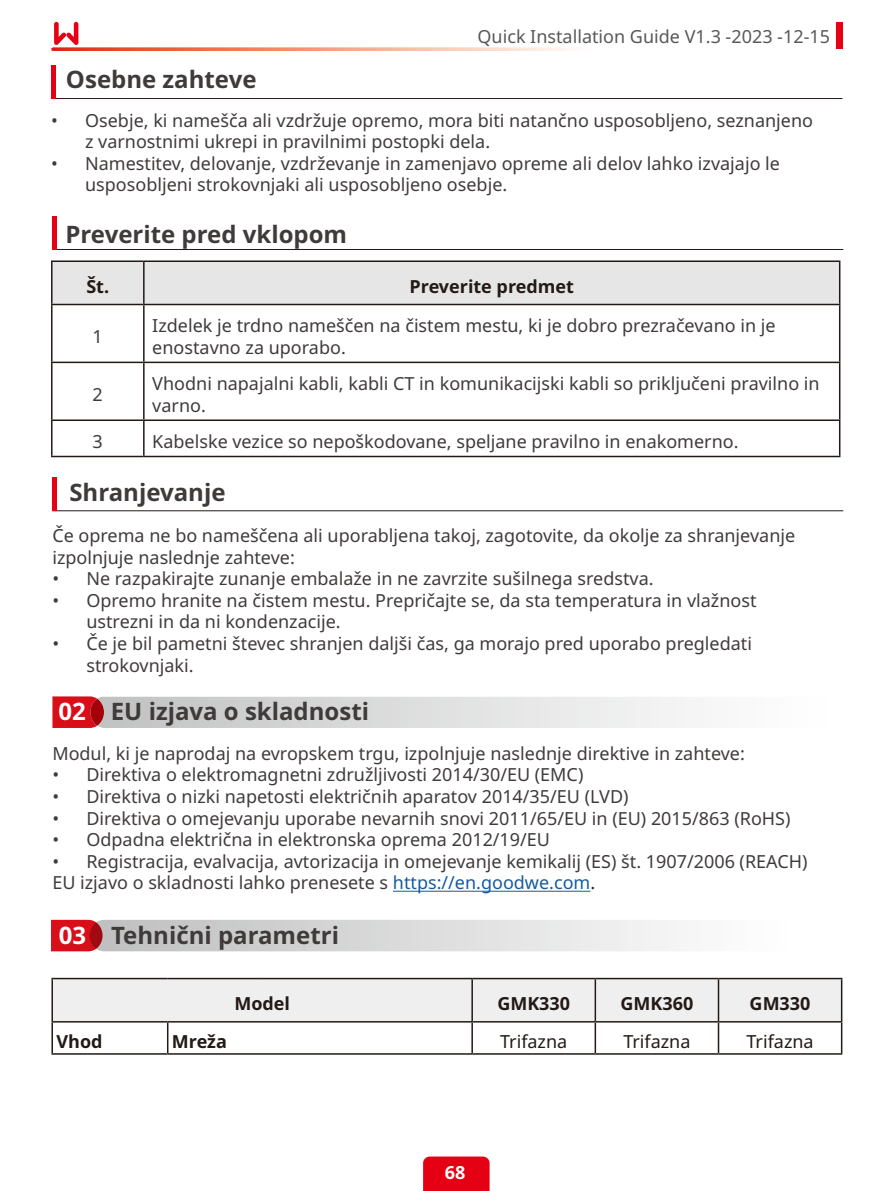
<style>
.page{position:relative;width:893px;height:1191px;background:#fff}
.page>*{position:absolute;margin:0;border:0;box-sizing:border-box;transform-origin:0 0}
.t1{font:700 24px "Noto Sans";color:#3f3b3a}
.t2{font:18px/21.6px "Noto Sans";color:#3f3b3a}
.t3{font:700 18px "Noto Sans";color:#231916}
.t4{font:18px "Noto Sans";color:#595857}
.t5{font:18px "Noto Sans";color:#231916}
.t6{font:700 18px "Noto Sans";color:#fff}
.s1{color:#fff}
.s2{color:#165a9f}
.s3{color:#231916}
</style>
<div class="page">
<div style="left:423px;top:1156px;width:67px;height:35px;background:#e60013"></div>
<div style="left:836px;top:22px;width:7px;height:27px;background:#e60013"></div>
<svg style="left:53px;top:47px;width:517px;height:4px;background:#f39f86"></svg>
<svg style="left:54px;top:22px;width:24px;height:23px"></svg>
<hr style="left:52px;top:510px;width:791px;height:1px;background:#231916">
<div style="left:52px;top:477px;width:5px;height:34px;background:#e60013"></div>
<hr style="left:393px;top:890px;width:197px;height:1px;background:#165a9f">
<hr style="left:52px;top:249px;width:791px;height:1px;background:#231916">
<div style="left:52px;top:216px;width:5px;height:33px;background:#e60013"></div>
<div style="left:53px;top:262px;width:786px;height:42px;background:#e6e6e7"></div>
<hr style="left:51px;top:260px;width:93px;height:2px;background:#231916">
<hr style="left:51px;top:262px;width:2px;height:42px;background:#231916">
<hr style="left:144px;top:260px;width:696px;height:2px;background:#231916">
<hr style="left:839px;top:262px;width:1px;height:42px;background:#231916">
<hr style="left:51px;top:305px;width:2px;height:56px;background:#231916">
<hr style="left:143px;top:305px;width:2px;height:56px;background:#231916">
<hr style="left:839px;top:305px;width:1px;height:56px;background:#231916">
<hr style="left:51px;top:361px;width:93px;height:2px;background:#231916">
<hr style="left:51px;top:363px;width:2px;height:56px;background:#231916">
<hr style="left:144px;top:361px;width:696px;height:2px;background:#231916">
<hr style="left:143px;top:363px;width:2px;height:56px;background:#231916">
<hr style="left:839px;top:363px;width:1px;height:56px;background:#231916">
<hr style="left:51px;top:419px;width:93px;height:2px;background:#231916">
<hr style="left:51px;top:421px;width:2px;height:35px;background:#231916">
<hr style="left:144px;top:419px;width:696px;height:2px;background:#231916">
<hr style="left:143px;top:421px;width:2px;height:35px;background:#231916">
<hr style="left:839px;top:421px;width:1px;height:35px;background:#231916">
<hr style="left:51px;top:456px;width:93px;height:1px;background:#231916">
<hr style="left:144px;top:456px;width:696px;height:1px;background:#231916">
<hr style="left:143px;top:262px;width:2px;height:42px;background:#231916">
<hr style="left:51px;top:304px;width:93px;height:1px;background:#231916">
<hr style="left:144px;top:304px;width:696px;height:1px;background:#231916">
<svg style="left:52px;top:696px;width:633px;height:32px;background:#dbcccd"></svg>
<hr style="left:52px;top:98px;width:790px;height:1px;background:#231916">
<hr style="left:52px;top:65px;width:4px;height:34px;background:#e60013">
<div style="left:52px;top:978px;width:420px;height:43px;background:#efeff0"></div>
<div style="left:473px;top:979px;width:245px;height:42px;background:#efeff0"></div>
<div style="left:718px;top:978px;width:124px;height:43px;background:#efeff0"></div>
<hr style="left:51px;top:977px;width:117px;height:2px;background:#231916">
<hr style="left:51px;top:979px;width:2px;height:42px;background:#231916">
<hr style="left:168px;top:977px;width:95px;height:2px;background:#231916">
<hr style="left:263px;top:977px;width:209px;height:2px;background:#231916">
<hr style="left:472px;top:977px;width:123px;height:2px;background:#231916">
<hr style="left:471px;top:979px;width:2px;height:42px;background:#231916">
<hr style="left:595px;top:977px;width:123px;height:2px;background:#231916">
<hr style="left:595px;top:979px;width:1px;height:42px;background:#231916">
<hr style="left:718px;top:977px;width:124px;height:2px;background:#231916">
<hr style="left:718px;top:979px;width:1px;height:42px;background:#231916">
<hr style="left:841px;top:979px;width:1px;height:42px;background:#231916">
<hr style="left:168px;top:1021px;width:95px;height:1px;background:#231916">
<hr style="left:263px;top:1021px;width:209px;height:1px;background:#231916">
<hr style="left:472px;top:1021px;width:123px;height:1px;background:#231916">
<hr style="left:471px;top:1022px;width:2px;height:31px;background:#231916">
<hr style="left:595px;top:1021px;width:123px;height:1px;background:#231916">
<hr style="left:595px;top:1022px;width:1px;height:31px;background:#231916">
<hr style="left:718px;top:1021px;width:124px;height:1px;background:#231916">
<hr style="left:718px;top:1022px;width:1px;height:31px;background:#231916">
<hr style="left:841px;top:1022px;width:1px;height:31px;background:#231916">
<hr style="left:168px;top:1053px;width:95px;height:1px;background:#231916">
<hr style="left:263px;top:1053px;width:209px;height:1px;background:#231916">
<hr style="left:472px;top:1053px;width:123px;height:1px;background:#231916">
<hr style="left:595px;top:1053px;width:123px;height:1px;background:#231916">
<hr style="left:718px;top:1053px;width:124px;height:1px;background:#231916">
<hr style="left:51px;top:1021px;width:117px;height:1px;background:#231916">
<hr style="left:51px;top:1022px;width:2px;height:31px;background:#231916">
<hr style="left:167px;top:1022px;width:1px;height:31px;background:#231916">
<hr style="left:51px;top:1053px;width:117px;height:1px;background:#231916">
<svg style="left:51px;top:919px;width:623px;height:32px;background:#d9cacc"></svg>
<h1 class="t1" style="left:66px;top:63px;width:192px">Osebne zahteve</h1>
<p class="t4" style="left:477px;top:23px;width:354px">Quick Installation Guide V1.3 -2023 -12-15</p>
<p class="t2" style="left:85px;top:110px;width:729px;text-indent:-34px">• Osebje, ki namešča ali vzdržuje opremo, mora biti natančno usposobljeno, seznanjeno z varnostnimi ukrepi in pravilnimi postopki dela.</p>
<p class="t2" style="left:85px;top:153px;width:696px;text-indent:-34px">• Namestitev, delovanje, vzdrževanje in zamenjavo opreme ali delov lahko izvajajo le usposobljeni strokovnjaki ali usposobljeno osebje.</p>
<h1 class="t1" style="left:65px;top:218px;width:283px">Preverite pred vklopom</h1>
<p class="t3" style="left:86px;top:273px;width:24px">Št.</p>
<p class="t3" style="left:410px;top:273px;width:166px">Preverite predmet</p>
<p class="t2" style="left:93px;top:326px;width:12px">1</p>
<p class="t2" style="left:152px;top:315px;width:625px">Izdelek je trdno nameščen na čistem mestu, ki je dobro prezračevano in je enostavno za uporabo.</p>
<p class="t2" style="left:93px;top:384px;width:12px">2</p>
<p class="t2" style="left:152px;top:373px;width:669px">Vhodni napajalni kabli, kabli CT in komunikacijski kabli so priključeni pravilno in varno.</p>
<p class="t2" style="left:93px;top:431px;width:12px">3</p>
<p class="t2" style="left:152px;top:431px;width:588px">Kabelske vezice so nepoškodovane, speljane pravilno in enakomerno.</p>
<h1 class="t1" style="left:69px;top:475px;width:158px">Shranjevanje</h1>
<p class="t2" style="left:52px;top:525px;width:744px">Če oprema ne bo nameščena ali uporabljena takoj, zagotovite, da okolje za shranjevanje izpolnjuje naslednje zahteve:</p>
<p class="t2" style="left:52px;top:568px;width:603px">• Ne razpakirajte zunanje embalaže in ne zavrzite sušilnega sredstva.</p>
<p class="t2" style="left:86px;top:590px;width:672px;text-indent:-34px">• Opremo hranite na čistem mestu. Prepričajte se, da sta temperatura in vlažnost ustrezni in da ni kondenzacije.</p>
<p class="t2" style="left:86px;top:633px;width:667px;text-indent:-34px">• Če je bil pametni števec shranjen daljši čas, ga morajo pred uporabo pregledati strokovnjaki.</p>
<h1 class="t1" style="left:58px;top:694px;width:312px"><span class="s1">02</span> EU izjava o skladnosti</h1>
<p class="t2" style="left:52px;top:743px;width:694px">Modul, ki je naprodaj na evropskem trgu, izpolnjuje naslednje direktive in zahteve:</p>
<p class="t2" style="left:52px;top:764px;width:532px">• Direktiva o elektromagnetni združljivosti 2014/30/EU (EMC)</p>
<p class="t2" style="left:52px;top:786px;width:578px">• Direktiva o nizki napetosti električnih aparatov 2014/35/EU (LVD)</p>
<p class="t2" style="left:52px;top:807px;width:740px">• Direktiva o omejevanju uporabe nevarnih snovi 2011/65/EU in (EU) 2015/863 (RoHS)</p>
<p class="t2" style="left:52px;top:829px;width:499px">• Odpadna električna in elektronska oprema 2012/19/EU</p>
<p class="t2" style="left:52px;top:851px;width:757px">• Registracija, evalvacija, avtorizacija in omejevanje kemikalij (ES) št. 1907/2006 (REACH)<br>EU izjavo o skladnosti lahko prenesete s <span class="s2">https://en.goodwe.com</span><span class="s3">.</span></p>
<h1 class="t1" style="left:59px;top:918px;width:282px"><span class="s1">03</span> Tehnični parametri</h1>
<p class="t3" style="left:234px;top:990px;width:57px">Model</p>
<p class="t3" style="left:497px;top:990px;width:74px">GMK330</p>
<p class="t3" style="left:620px;top:990px;width:74px">GMK360</p>
<p class="t3" style="left:750px;top:990px;width:62px">GM330</p>
<p class="t3" style="left:56px;top:1028px;width:48px">Vhod</p>
<p class="t3" style="left:172px;top:1028px;width:56px">Mreža</p>
<p class="t5" style="left:500px;top:1028px;width:69px">Trifazna</p>
<p class="t5" style="left:623px;top:1028px;width:69px">Trifazna</p>
<p class="t5" style="left:746px;top:1028px;width:69px">Trifazna</p>
<p class="t6" style="left:445px;top:1159px;width:22px">68</p>
</div>
